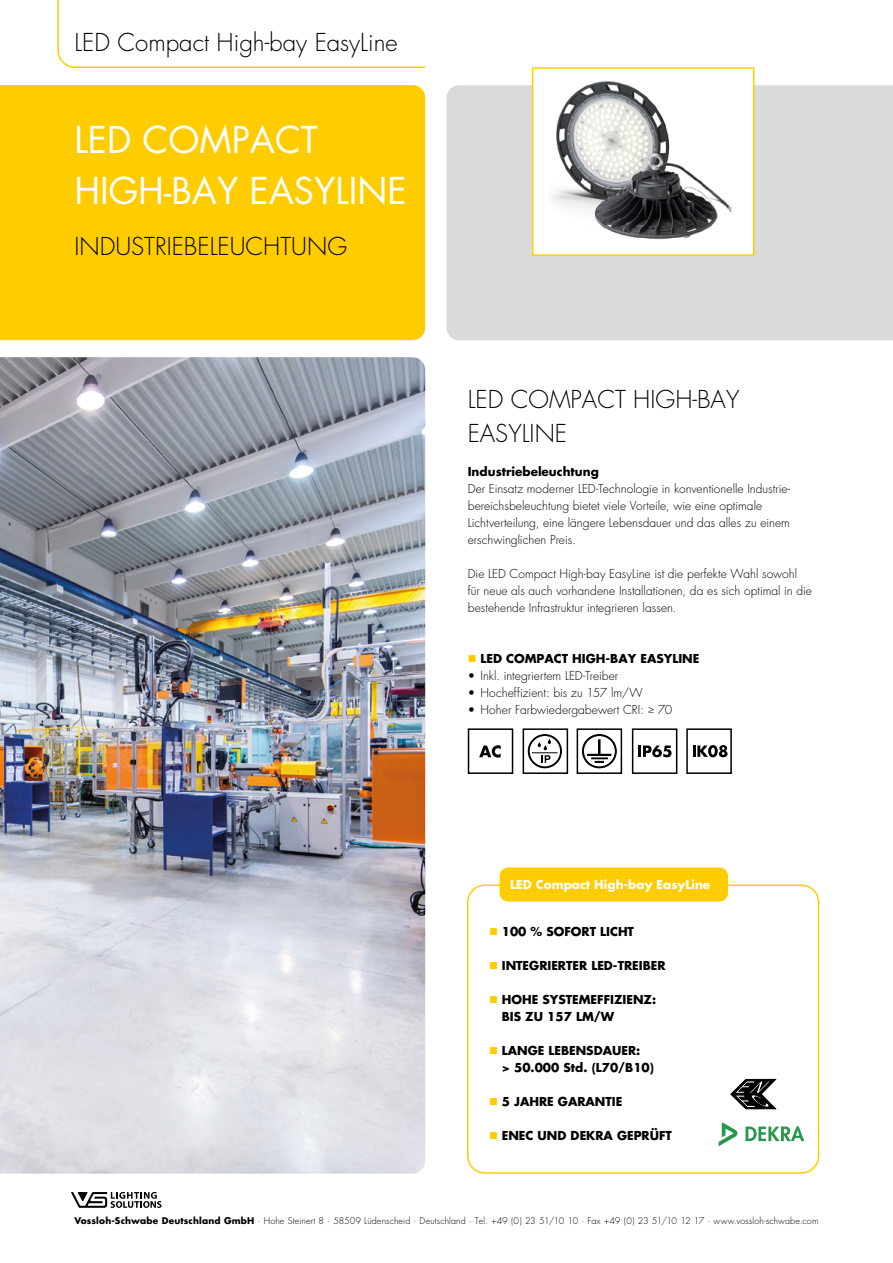
<style>
.page{position:relative;width:893px;height:1263px;background:#fff}
.page>*{position:absolute;margin:0;border:0;box-sizing:border-box;transform-origin:0 0}
.A_Headline_25_pt_Ver{font:36px/51px "Futura";color:#fff}
.A_Sub-Head_schwarz{font:300 24px/34px "Futura";color:#000}
.A_Kopfzeile{font:300 24px "Futura";color:#000}
.A_Body_Text{font:300 12px/17px "Futura";color:#000}
.A_Subline{font:700 12px/17px "Futura";color:#000}
.A_Zwischen-Head_weiß{font:700 12px "Futura";color:#fff}
.t1{font:300 9px "Futura";letter-spacing:.01em;color:#000}
.s1{font-family:"Futura TGR"}
.s2{font-weight:700}
</style>
<div class="page">
<div style="left:0;top:85px;width:425px;height:255px;background:#fc0"></div>
<div style="left:446px;top:85px;width:447px;height:255px;background:#dadada"></div>
<svg style="left:71px;top:1192px;width:91px;height:16px"></svg>
<svg style="left:57px;top:0;width:369px;height:68px"></svg>
<div style="left:467px;top:884px;width:352px;height:290px;border:2px solid #fc0;border-radius:17px"></div>
<div style="left:500px;top:867px;width:228px;height:34px;background:#fc0;border-radius:9px"></div>
<svg style="left:582px;top:734px;width:34px;height:34px"></svg>
<div style="left:582px;top:734px;width:34px;height:34px;border:1px solid #000;border-radius:50%"></div>
<svg style="left:583px;top:735px;width:32px;height:32px"></svg>
<div style="left:583px;top:735px;width:32px;height:32px;border:1px solid #000;border-radius:50%"></div>
<svg style="left:588px;top:740px;width:23px;height:22px"></svg>
<div style="left:577px;top:728px;width:45px;height:46px;border:2px solid #000"></div>
<svg style="left:638px;top:745px;width:33px;height:12px"></svg>
<div style="left:632px;top:728px;width:45px;height:46px;border:2px solid #000"></div>
<svg style="left:693px;top:745px;width:34px;height:12px"></svg>
<div style="left:686px;top:728px;width:46px;height:46px;border:2px solid #000"></div>
<svg style="left:731px;top:1079px;width:45px;height:30px"></svg>
<img style="left:0;top:357px;width:425px;height:817px">
<div style="left:533px;top:68px;width:221px;height:187px;background:#fff"></div>
<img style="left:551px;top:81px;width:181px;height:159px">
<div style="left:532px;top:67px;width:222px;height:189px;border:2px solid #fc0"></div>
<svg style="left:479px;top:745px;width:22px;height:12px"></svg>
<div style="left:468px;top:728px;width:45px;height:46px;border:2px solid #000"></div>
<svg style="left:529px;top:735px;width:32px;height:32px"></svg>
<div style="left:528px;top:734px;width:34px;height:34px;border:2px solid #000;border-radius:50%"></div>
<svg style="left:532px;top:738px;width:26px;height:25px"></svg>
<div style="left:523px;top:728px;width:45px;height:46px;border:2px solid #000"></div>
<svg style="left:746px;top:1126px;width:58px;height:15px"></svg>
<svg style="left:719px;top:1123px;width:18px;height:23px"></svg>
<p class="A_Kopfzeile" style="left:74px;top:27px;width:325px">LED Compact High-bay EasyLine</p>
<p class="A_Headline_25_pt_Ver" style="left:74px;top:115px;width:334px">LED COMPACT<br>HIGH-BAY EASYLINE</p>
<p class="A_Sub-Head_schwarz" style="left:74px;top:230px;width:274px">INDUSTRIEBELEUCHTUNG</p>
<p class="A_Sub-Head_schwarz" style="left:468px;top:383px;width:273px">LED COMPACT HIGH-BAY<br>EASYLINE</p>
<p class="A_Subline" style="left:468px;top:463px;width:133px">Industriebeleuchtung</p>
<p class="A_Body_Text" style="left:468px;top:481px;width:324px">Der Einsatz moderner LED-Technologie in konventionelle Industrie&shy;bereichsbeleuchtung bietet viele Vorteile, wie eine optimale Lichtverteilung, eine längere Lebensdauer und das alles zu einem erschwinglichen Preis.</p>
<p class="A_Body_Text" style="left:468px;top:566px;width:346px">Die LED Compact High-bay EasyLine ist die perfekte Wahl sowohl für neue als auch vorhandene Installationen, da es sich optimal in die bestehende Infrastruktur integrieren lassen.</p>
<p class="A_Subline" style="left:480px;top:650px;width:220px">LED COMPACT HIGH-BAY EASYLINE</p>
<p class="A_Body_Text" style="left:468px;top:668px;width:152px">• Inkl. integriertem LED-Treiber</p>
<p class="A_Body_Text" style="left:468px;top:685px;width:177px">• Hocheffizient: bis zu 157 lm/W</p>
<p class="A_Body_Text" style="left:468px;top:702px;width:206px">• Hoher Farbwiedergabewert CRI: <span class="s1">≥</span> 70</p>
<p class="A_Zwischen-Head_weiß" style="left:510px;top:877px;width:201px">LED Compact High-bay EasyLine</p>
<p class="A_Subline" style="left:502px;top:922px;width:134px">100 % SOFORT LICHT</p>
<p class="A_Subline" style="left:502px;top:956px;width:165px">INTEGRIERTER LED-TREIBER</p>
<p class="A_Subline" style="left:502px;top:990px;width:156px">HOHE SYSTEMEFFIZIENZ:<br>BIS ZU 157 LM/W</p>
<p class="A_Subline" style="left:502px;top:1041px;width:154px">LANGE LEBENSDAUER:<br>&gt; 50.000 Std. (L70/B10)</p>
<p class="A_Subline" style="left:502px;top:1092px;width:122px">5 JAHRE GARANTIE</p>
<p class="A_Subline" style="left:502px;top:1126px;width:172px">ENEC UND DEKRA GEPRÜFT</p>
<p class="t1" style="left:74px;top:1216px;width:746px"><span class="s2">Vossloh-Schwabe Deutschland GmbH</span> · Hohe Steinert 8 · 58509 Lüdenscheid · Deutschland · Tel. +49 (0) 23 51/10 10 · Fax +49 (0) 23 51/10 12 17 · www.vossloh-schwabe.com</p>
</div>
